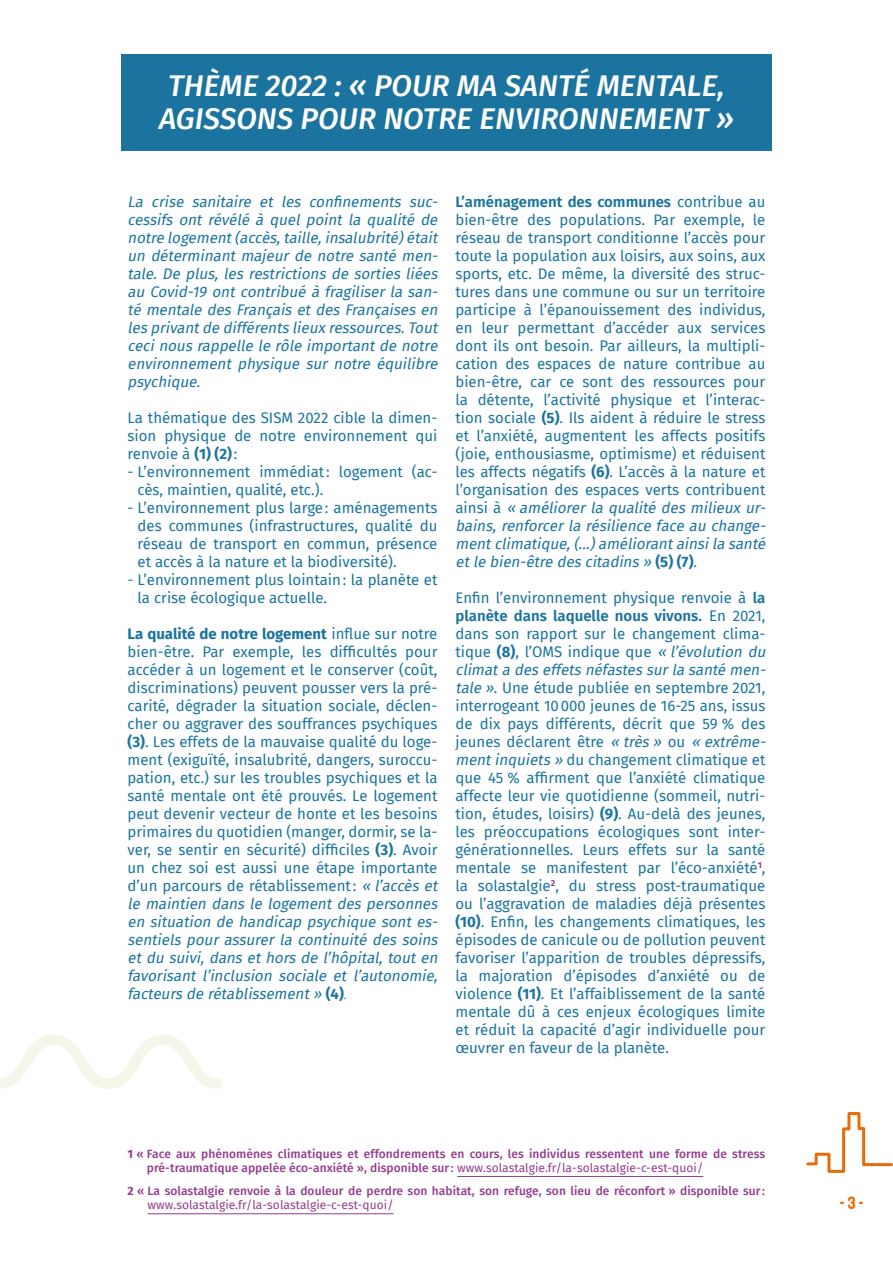
<style>
.page{position:relative;width:893px;height:1263px;background:#fff}
.page>*{position:absolute;margin:0;border:0;box-sizing:border-box;transform-origin:0 0}
.t1{font:italic 500 30px/33px "Fira Sans";color:#fff;text-align:center}
.t2{font:18px "Staatliches";color:#e76c0a}
.t3{font:15px/18px "Fira Sans";color:#1a749f}
.t4{font:italic 15px/18px "Fira Sans";letter-spacing:-.005em;color:#1a749f;text-align:justify}
.t5{font:500 12px/14.4px "Fira Sans";letter-spacing:.005em;color:#943c8f}
.s1{font-weight:700}
.s2{font-style:italic}
.s3{font-weight:300}
.s4{font-weight:600}
.s5{font-weight:400}
</style>
<div class="page">
<svg style="left:806px;top:1112px;width:87px;height:61px"></svg>
<div style="left:121px;top:54px;width:651px;height:97px;background:#1a749f"></div>
<hr style="left:457px;top:1176px;width:246px;height:1px;background:#943c8f">
<hr style="left:148px;top:1213px;width:246px;height:1px;background:#943c8f">
<svg style="left:0;top:1034px;width:223px;height:55px"></svg>
<h1 class="t1" style="left:159px;top:68px;width:576px">THÈME 2022 : « POUR MA SANTÉ MENTALE,<br>AGISSONS POUR NOTRE ENVIRONNEMENT »</h1>
<p class="t4" style="left:128px;top:192px;width:315px">La crise sanitaire et les confinements suc&shy;cessifs ont révélé à quel point la qualité de notre logement(accès,taille,insalubrité)était un déterminant majeur de notre santé men&shy;tale. De plus, les restrictions de sorties liées au Covid-19 ont contribué à fragiliser la san&shy;té mentale des Français et des Françaises en lesprivantde différentslieux ressources.Tout cecinousrappelle le rôle importantde notre environnement physique sur notre équilibre psychique.</p>
<p class="t3" style="left:128px;top:408px;width:311px;text-align:justify">La thématique des SISM 2022 cible la dimen&shy;sion physique de notre environnement qui renvoie à <span class="s1">(1) (2)</span>:</p>
<p class="t3" style="left:138px;top:462px;width:301px;text-indent:-10px">- L’environnement immédiat: logement (ac&shy;cès, maintien, qualité, etc.).</p>
<p class="t3" style="left:138px;top:498px;width:301px;text-align:justify;text-indent:-10px">- L’environnement plus large: aménagements des communes (infrastructures, qualité du réseau de transport en commun, présence et accès à la nature et la biodiversité).</p>
<p class="t3" style="left:138px;top:570px;width:301px;text-indent:-10px">- L’environnement plus lointain: la planète et la crise écologique actuelle.</p>
<p class="t3" style="left:128px;top:624px;width:315px"><span class="s1">La qualité de notre logement</span> influe sur notre bien-être. Par exemple, les difficultés pour accéder à un logement et le conserver (coût, discriminations) peuvent pousser vers la pré&shy;carité, dégrader la situation sociale, déclen&shy;cher ou aggraver des souffrances psychiques <span class="s1">(3)</span>. Les effets de la mauvaise qualité du loge&shy;ment (exiguïté, insalubrité, dangers, suroccu&shy;pation, etc.) sur les troubles psychiques et la santé mentale ont été prouvés. Le logement peut devenir vecteur de honte et les besoins primaires du quotidien (manger, dormir, se la&shy;ver, se sentir en sécurité) difficiles <span class="s1">(3)</span>. Avoir un chez soi est aussi une étape importante d’un parcours de rétablissement: <span class="s2">«l’accès et le maintien dans le logement des personnes en situation de handicap psychique sont es&shy;sentiels pour assurer la continuité des soins et du suivi, dans et hors de l’hôpital, tout en favorisant l’inclusion sociale et l’autonomie, facteursde rétablissement »</span> <span class="s1">(4)</span> <span class="s3">.</span></p>
<p class="t3" style="left:455px;top:192px;width:315px"><span class="s4">L’aménagement des communes</span> contribue au bien-être des populations. Par exemple, le réseau de transport conditionne l’accès pour toute la population aux loisirs, aux soins, aux sports, etc. De même, la diversité des struc&shy;tures dans une commune ou sur un territoire participe à l’épanouissement des individus, en leur permettant d’accéder aux services dont ils ont besoin. Par ailleurs, la multipli&shy;cation des espaces de nature contribue au bien-être, car ce sont des ressources pour la détente, l’activité physique et l’interac&shy;tion sociale <span class="s1">(5)</span>. Ils aident à réduire le stress et l’anxiété, augmentent les affects positifs (joie, enthousiasme, optimisme) et réduisent les affects négatifs <span class="s1">(6)</span>. L’accès à la nature et l’organisation des espaces verts contribuent a i n s i à <span class="s2">« améliorer la qualité des milieux ur&shy;bains, renforcer la résilience face au change&shy;mentclimatique,(…)améliorantainsila santé etle bien-être descitadins »</span> <span class="s1">(5) (7)</span> .</p>
<p class="t3" style="left:455px;top:588px;width:315px">Enfin l’environnement physique renvoie à <span class="s4">la planète dans laquelle nous vivons.</span> En 2021, dans son rapport sur le changement clima&shy;tique <span class="s1">(8)</span>, l’OMS indique que <span class="s2">«l’évolution du climata deseffetsnéfastessurla santé men&shy;tale»</span>. Une étude publiée en septembre 2021, interrogeant 10000 jeunes de 16-25 ans, issus de dix pays différents, décrit que 59 % des jeunes déclarent être <span class="s2">«très»</span> ou <span class="s2">«extrême&shy;mentinquiets»</span>du changement climatique et que 45 % affirment que l’anxiété climatique affecte leur vie quotidienne (sommeil, nutri&shy;tion, études, loisirs) <span class="s1">(9)</span>. Au-delà des jeunes, les préoccupations écologiques sont inter&shy;générationnelles. Leurs effets sur la santé mentale se manifestent par l’éco-anxiété<sup>1</sup>, la solastalgie<sup>2</sup>, du stress post-traumatique ou l’aggravation de maladies déjà présentes <span class="s1">(10)</span>. Enfin, les changements climatiques, les épisodes de canicule ou de pollution peuvent favoriser l’apparition de troubles dépressifs, la majoration d’épisodes d’anxiété ou de violence <span class="s1">(11)</span>. Et l’affaiblissement de la santé mentale dû à ces enjeux écologiques limite et réduit la capacité d’agir individuelle pour œuvrer en faveur de la planète.</p>
<p class="t5" style="left:147px;top:1145px;width:620px;text-indent:-19px"><span class="s1">1</span> « Face aux phénomènes climatiques et effondrements en cours, les individus ressentent une forme de stress pré-traumatique appelée éco-anxiété », disponible sur: <span class="s5">www.solastalgie.fr/la-solastalgie-c-est-quoi/</span></p>
<p class="t5" style="left:148px;top:1183px;width:619px;text-indent:-20px"><span class="s1">2</span> « La solastalgie renvoie à la douleur de perdre son habitat, son refuge, son lieu de réconfort » disponible sur: <span class="s5">www.solastalgie.fr/la-solastalgie-c-est-quoi/</span></p>
<p class="t2" style="left:839px;top:1191px;width:26px">- 3 -</p>
</div>
